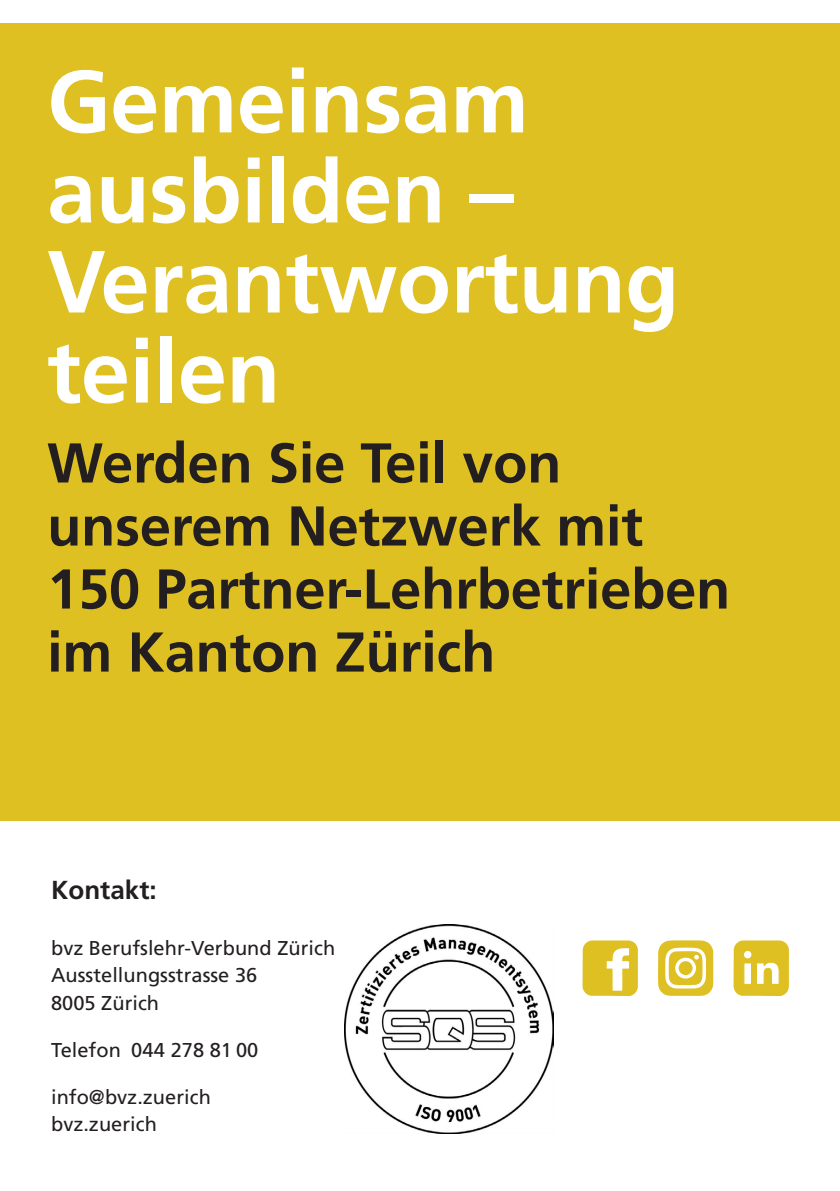
<style>
.page{position:relative;width:840px;height:1191px;background:#fff}
.page>*{position:absolute;margin:0;border:0;box-sizing:border-box;transform-origin:0 0}
.t1{font:700 88px/90px "Frutiger";letter-spacing:-.005em;color:#fff}
.t2{font:700 56px/63px "Frutiger";letter-spacing:-.005em;color:#231f20}
.t3{font:700 26px "Frutiger";color:#231f20}
.t4{font:20px/27.2px "Frutiger";color:#231f20}
</style>
<div class="page">
<div style="left:0;top:23px;width:839px;height:797px;background:#dfc022"></div>
<img style="left:344px;top:924px;width:209px;height:209px">
<svg style="left:582px;top:940px;width:55px;height:56px"></svg>
<svg style="left:658px;top:940px;width:54px;height:55px"></svg>
<div style="left:678px;top:961px;width:14px;height:14px;background:#dfc022;border-radius:50%"></div>
<svg style="left:733px;top:940px;width:55px;height:56px"></svg>
<h1 class="t1" style="left:47px;top:57px;width:633px">Gemeinsam ausbilden –<br>Verantwortung teilen</h1>
<h2 class="t2" style="left:47px;top:432px;width:684px">Werden Sie Teil von unserem Netzwerk mit<br>150 Partner-Lehrbetrieben im Kanton Zürich</h2>
<h3 class="t3" style="left:51px;top:874px;width:107px">Kontakt:</h3>
<p class="t4" style="left:51px;top:935px;width:285px">bvz Berufslehr-Verbund Zürich<br>Ausstellungsstrasse 36<br>8005 Zürich</p>
<p class="t4" style="left:51px;top:1036px;width:209px">Telefon 044 278 81 00</p>
<p class="t4" style="left:51px;top:1084px;width:161px;line-height:26.6px">info@bvz.zuerich bvz.zuerich</p>
</div>
